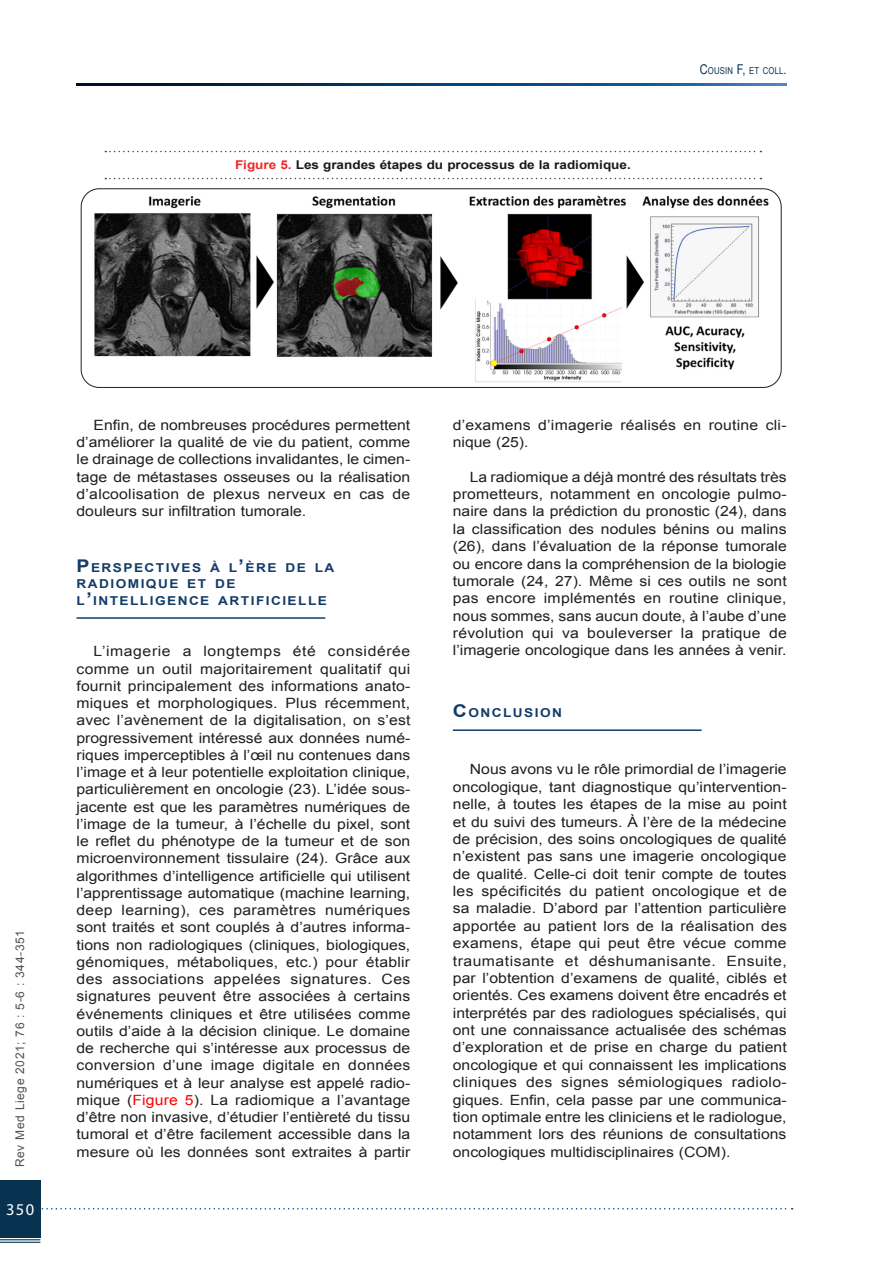
<style>
.page{position:relative;width:893px;height:1263px;background:#fff}
.page>*{position:absolute;margin:0;border:0;box-sizing:border-box;transform-origin:0 0}
.t1{font:16.5px "Myriad Pro";color:#fff}
.Texte_2020{font:14.1px/17.2px "Arial";color:#231f20;text-align:justify;scale:1.11 1}
.Titre_1_2020{font:700 12.3px/16.5px "Arial";letter-spacing:.105em;color:#133d69;scale:1.11 1}
.Légendes_Tab_et_Fig{font:700 12.15px "Arial";color:#1a1a1a;scale:1.11 1}
.t2{font:12px "Arial";letter-spacing:.05em;color:#505050}
.t3{font:9.45px "Arial Narrow";letter-spacing:.015em;color:#073250}
.s1{color:#ee2928}
.s2{font-size:13.5px}
.s3{font-size:17.55px}
.s4{color:#f00}
</style>
<div class="page">
<svg style="left:40px;top:1208px;width:753px;height:1px"></svg>
<div style="left:0;top:1180px;width:40px;height:57px;background:#073250"></div>
<hr style="left:0;top:1239px;width:40px;height:1px;background:#073250">
<hr style="left:0;top:1242px;width:40px;height:1px;background:#073250">
<svg style="left:77px;top:84px;width:710px;height:1px"></svg>
<hr style="left:77px;top:617px;width:248px;height:2px;background:#133d69">
<hr style="left:453px;top:729px;width:249px;height:2px;background:#133d69">
<img style="left:81px;top:189px;width:699px;height:198px">
<div style="left:81px;top:188px;width:701px;height:200px;border:1px solid #231f20;border-radius:18px"></div>
<svg style="left:105px;top:151px;width:656px;height:1px"></svg>
<svg style="left:105px;top:178px;width:656px;height:1px"></svg>
<p class="Légendes_Tab_et_Fig" style="left:235px;top:157px;width:358px"><span class="s1">Figure 5.</span> Les grandes étapes du processus de la radiomique.</p>
<p class="t3" style="left:700px;top:63px;width:88px"><span class="s2">C</span>OUSIN <span class="s2">F,</span> ET COLL<span class="s2">.</span></p>
<p class="t2" style="left:12px;top:1167px;width:239px;rotate:-90deg">Rev Med Liege 2021; 76 : 5-6 : 344-351</p>
<p class="t1" style="left:6px;top:1199px;width:29px">350</p>
<p class="Texte_2020" style="left:77px;top:416px;width:302px;text-indent:17px">Enfin, de nombreuses procédures permettent d’améliorer la qualité de vie du patient, comme le drainage de collections invalidantes, le cimen&shy;tage de métastases osseuses ou la réalisation d’alcoolisation de plexus nerveux en cas de douleurs sur infiltration tumorale.</p>
<p class="Titre_1_2020" style="left:77px;top:559px;width:234px"><span class="s3">P</span>ERSPECTIVES À L<span class="s3">’</span>ÈRE DE LA<br>RADIOMIQUE ET DE<br>L<span class="s3">’</span>INTELLIGENCE ARTIFICIELLE</p>
<p class="Texte_2020" style="left:77px;top:643px;width:302px;text-indent:17px">L’imagerie a longtemps été considérée comme un outil majoritairement qualitatif qui fournit principalement des informations anato&shy;miques et morphologiques. Plus récemment, avec l’avènement de la digitalisation, on s’est progressivement intéressé aux données numé&shy;riques imperceptibles à l’œil nu contenues dans l’image et à leur potentielle exploitation clinique, particulièrement en oncologie (23). L’idée sous&shy;jacente est que les paramètres numériques de l’image de la tumeur, à l’échelle du pixel, sont le reflet du phénotype de la tumeur et de son microenvironnement tissulaire (24). Grâce aux algorithmes d’intelligence artificielle qui utilisent l’apprentissage automatique (machine learning, deep learning), ces paramètres numériques sont traités et sont couplés à d’autres informa&shy;tions non radiologiques (cliniques, biologiques, génomiques, métaboliques, etc.) pour établir des associations appelées signatures. Ces signatures peuvent être associées à certains événements cliniques et être utilisées comme outils d’aide à la décision clinique. Le domaine de recherche qui s’intéresse aux processus de conversion d’une image digitale en données numériques et à leur analyse est appelé radio&shy;mique (<span class="s4">Figure 5</span>). La radiomique a l’avantage d’être non invasive, d’étudier l’entièreté du tissu tumoral et d’être facilement accessible dans la mesure où les données sont extraites à partir</p>
<p class="Texte_2020" style="left:453px;top:416px;width:302px">d’examens d’imagerie réalisés en routine cli&shy;nique (25).</p>
<p class="Texte_2020" style="left:453px;top:468px;width:302px;text-indent:17px">La radiomique a déjà montré des résultats très prometteurs, notamment en oncologie pulmo&shy;naire dans la prédiction du pronostic (24), dans la classification des nodules bénins ou malins (26), dans l’évaluation de la réponse tumorale ou encore dans la compréhension de la biologie tumorale (24, 27). Même si ces outils ne sont pas encore implémentés en routine clinique, nous sommes, sans aucun doute, à l’aube d’une révolution qui va bouleverser la pratique de l’imagerie oncologique dans les années à venir.</p>
<p class="Titre_1_2020" style="left:453px;top:704px;width:100px"><span class="s3">C</span>ONCLUSION</p>
<p class="Texte_2020" style="left:453px;top:761px;width:302px;text-indent:17px">Nous avons vu le rôle primordial de l’imagerie oncologique, tant diagnostique qu’intervention&shy;nelle, à toutes les étapes de la mise au point et du suivi des tumeurs. À l’ère de la médecine de précision, des soins oncologiques de qualité n’existent pas sans une imagerie oncologique de qualité. Celle-ci doit tenir compte de toutes les spécificités du patient oncologique et de sa maladie. D’abord par l’attention particulière apportée au patient lors de la réalisation des examens, étape qui peut être vécue comme traumatisante et déshumanisante. Ensuite, par l’obtention d’examens de qualité, ciblés et orientés. Ces examens doivent être encadrés et interprétés par des radiologues spécialisés, qui ont une connaissance actualisée des schémas d’exploration et de prise en charge du patient oncologique et qui connaissent les implications cliniques des signes sémiologiques radiolo&shy;giques. Enfin, cela passe par une communica&shy;tion optimale entre les cliniciens et le radiologue, notamment lors des réunions de consultations oncologiques multidisciplinaires (COM).</p>
</div>
